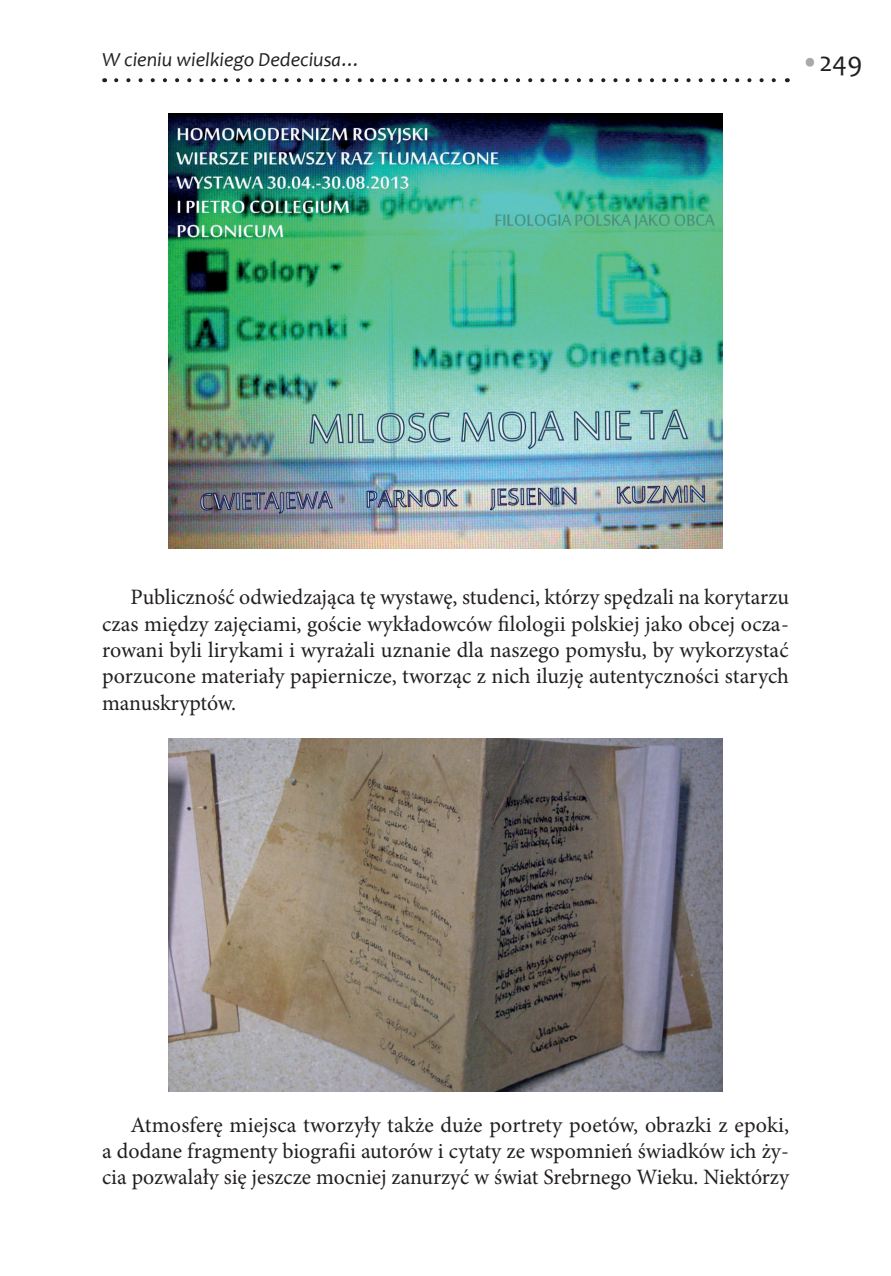
<style>
.page{position:relative;width:891px;height:1276px;background:#fff}
.page>*{position:absolute;margin:0;border:0;box-sizing:border-box;transform-origin:0 0}
.t1{font:28px "Candara";color:#231f20}
.tekst{font:22px/26.4px "Minion Pro";color:#231f20;text-align:justify}
.t2{font:italic 20px "Candara";color:#231f20}
.s1{color:#a8a9ad}
</style>
<div class="page">
<svg style="left:116px;top:78px;width:660px;height:4px"></svg>
<img style="left:168px;top:113px;width:554px;height:435px">
<img style="left:168px;top:738px;width:554px;height:354px">
<p class="t2" style="left:102px;top:46px;width:260px">W cieniu wielkiego Dedeciusa…</p>
<p class="t1" style="left:800px;top:45px;width:63px"><span class="s1">•</span>249</p>
<p class="tekst" style="left:102px;top:584px;width:688px;text-indent:28px">Publiczność odwiedzająca tę wystawę, studenci, którzy spędzali na korytarzu czas między zajęciami, goście wykładowców filologii polskiej jako obcej ocza&shy;rowani byli lirykami i wyrażali uznanie dla naszego pomysłu, by wykorzystać porzucone materiały papiernicze, tworząc z nich iluzję autentyczności starych manuskryptów.</p>
<p class="tekst" style="left:102px;top:1111px;width:688px;text-indent:28px">Atmosferę miejsca tworzyły także duże portrety poetów, obrazki z epoki, a dodane fragmenty biografii autorów i cytaty ze wspomnień świadków ich ży&shy;cia pozwalały się jeszcze mocniej zanurzyć w świat Srebrnego Wieku. Niektórzy</p>
</div>
